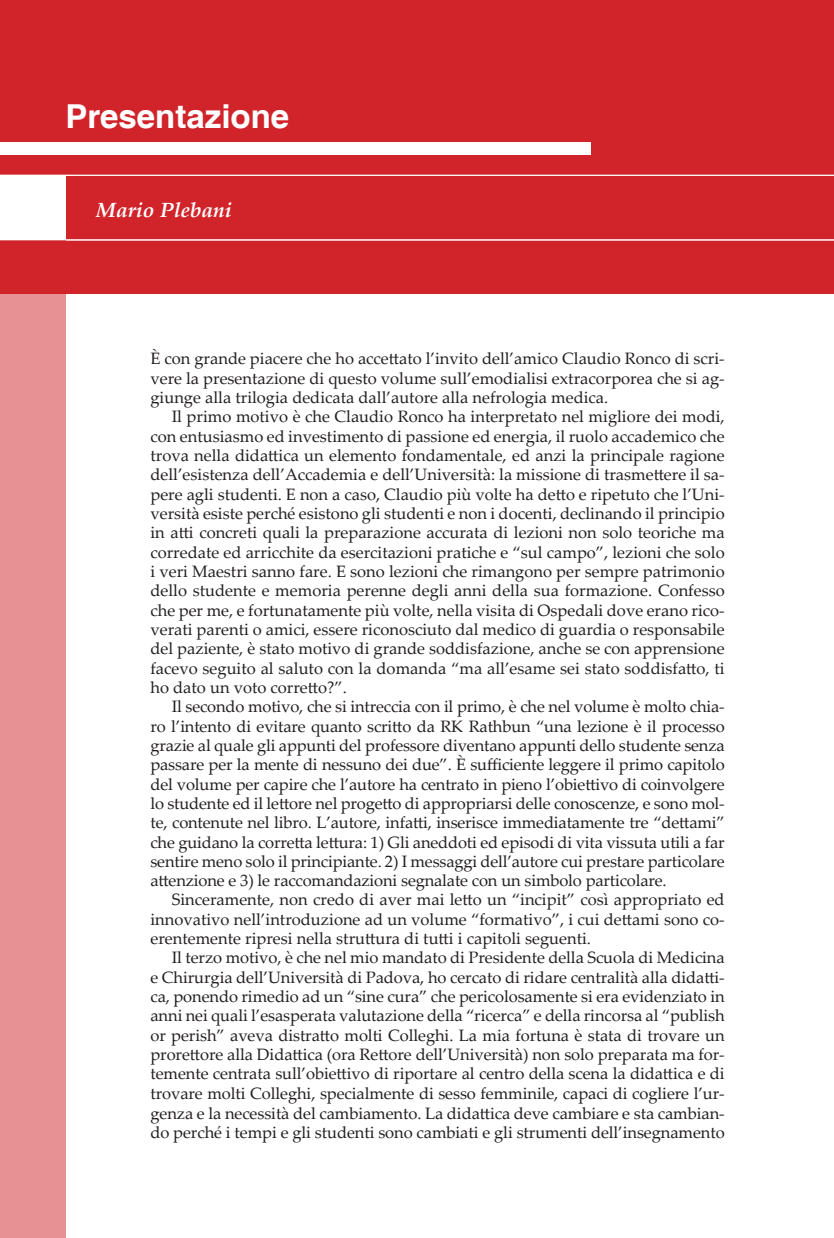
<style>
.page{position:relative;width:834px;height:1238px;background:#fff}
.page>*{position:absolute;margin:0;border:0;box-sizing:border-box;transform-origin:0 0}
.t1{font:700 33px "Helvetica";color:#fff}
.t2{font:italic 700 21px "Palatino";color:#fff}
.t3{font:16.5px/19.4px "Palatino Linotype";color:#231f20;text-align:justify}
</style>
<div class="page">
<div style="left:0;top:0;width:834px;height:293px;background:#d1232a"></div>
<div style="left:0;top:175px;width:66px;height:65px;background:#fff"></div>
<hr style="left:0;top:175px;width:834px;height:1px;background:#fff">
<hr style="left:0;top:240px;width:834px;height:1px;background:#fff">
<div style="left:0;top:142px;width:590px;height:13px;background:#fff"></div>
<div style="left:0;top:240px;width:66px;height:998px;background:#e89194"></div>
<h1 class="t1" style="left:65px;top:97px;width:225px">Presentazione</h1>
<p class="t2" style="left:96px;top:197px;width:137px">Mario Plebani</p>
<p class="t3" style="left:150px;top:348px;width:576px">È con grande piacere che ho accettato l’invito dell’amico Claudio Ronco di scri&shy;vere la presentazione di questo volume sull’emodialisi extracorporea che si ag&shy;giunge alla trilogia dedicata dall’autore alla nefrologia medica.</p>
<p class="t3" style="left:150px;top:406px;width:576px;text-indent:21px">Il primo motivo è che Claudio Ronco ha interpretato nel migliore dei modi, con entusiasmo ed investimento di passione ed energia, il ruolo accademico che trova nella didattica un elemento fondamentale, ed anzi la principale ragione dell’esistenza dell’Accademia e dell’Università: la missione di trasmettere il sa&shy;pere agli studenti. E non a caso, Claudio più volte ha detto e ripetuto che l’Uni&shy;versità esiste perché esistono gli studenti e non i docenti, declinando il principio in atti concreti quali la preparazione accurata di lezioni non solo teoriche ma corredate ed arricchite da esercitazioni pratiche e “sul campo”, lezioni che solo i veri Maestri sanno fare. E sono lezioni che rimangono per sempre patrimonio dello studente e memoria perenne degli anni della sua formazione. Confesso che per me, e fortunatamente più volte, nella visita di Ospedali dove erano rico&shy;verati parenti o amici, essere riconosciuto dal medico di guardia o responsabile del paziente, è stato motivo di grande soddisfazione, anche se con apprensione facevo seguito al saluto con la domanda “ma all’esame sei stato soddisfatto, ti ho dato un voto corretto?”.</p>
<p class="t3" style="left:150px;top:696px;width:576px;text-indent:21px">Il secondo motivo, che si intreccia con il primo, è che nel volume è molto chia&shy;ro l’intento di evitare quanto scritto da RK Rathbun “una lezione è il processo grazie al quale gli appunti del professore diventano appunti dello studente senza passare per la mente di nessuno dei due”. È sufficiente leggere il primo capitolo del volume per capire che l’autore ha centrato in pieno l’obiettivo di coinvolgere lo studente ed il lettore nel progetto di appropriarsi delle conoscenze, e sono mol&shy;te, contenute nel libro. L’autore, infatti, inserisce immediatamente tre “dettami” che guidano la corretta lettura: 1) Gli aneddoti ed episodi di vita vissuta utili a far sentire meno solo il principiante. 2) I messaggi dell’autore cui prestare particolare attenzione e 3) le raccomandazioni segnalate con un simbolo particolare.</p>
<p class="t3" style="left:150px;top:889px;width:576px;text-indent:21px">Sinceramente, non credo di aver mai letto un “incipit” così appropriato ed innovativo nell’introduzione ad un volume “formativo”, i cui dettami sono co&shy;erentemente ripresi nella struttura di tutti i capitoli seguenti.</p>
<p class="t3" style="left:150px;top:947px;width:576px;text-indent:21px">Il terzo motivo, è che nel mio mandato di Presidente della Scuola di Medicina e Chirurgia dell’Università di Padova, ho cercato di ridare centralità alla didatti&shy;ca, ponendo rimedio ad un “sine cura” che pericolosamente si era evidenziato in anni nei quali l’esasperata valutazione della “ricerca” e della rincorsa al “publish or perish” aveva distratto molti Colleghi. La mia fortuna è stata di trovare un prorettore alla Didattica (ora Rettore dell’Università) non solo preparata ma for&shy;temente centrata sull’obiettivo di riportare al centro della scena la didattica e di trovare molti Colleghi, specialmente di sesso femminile, capaci di cogliere l’ur&shy;genza e la necessità del cambiamento. La didattica deve cambiare e sta cambian&shy;do perché i tempi e gli studenti sono cambiati e gli strumenti dell’insegnamento</p>
</div>
